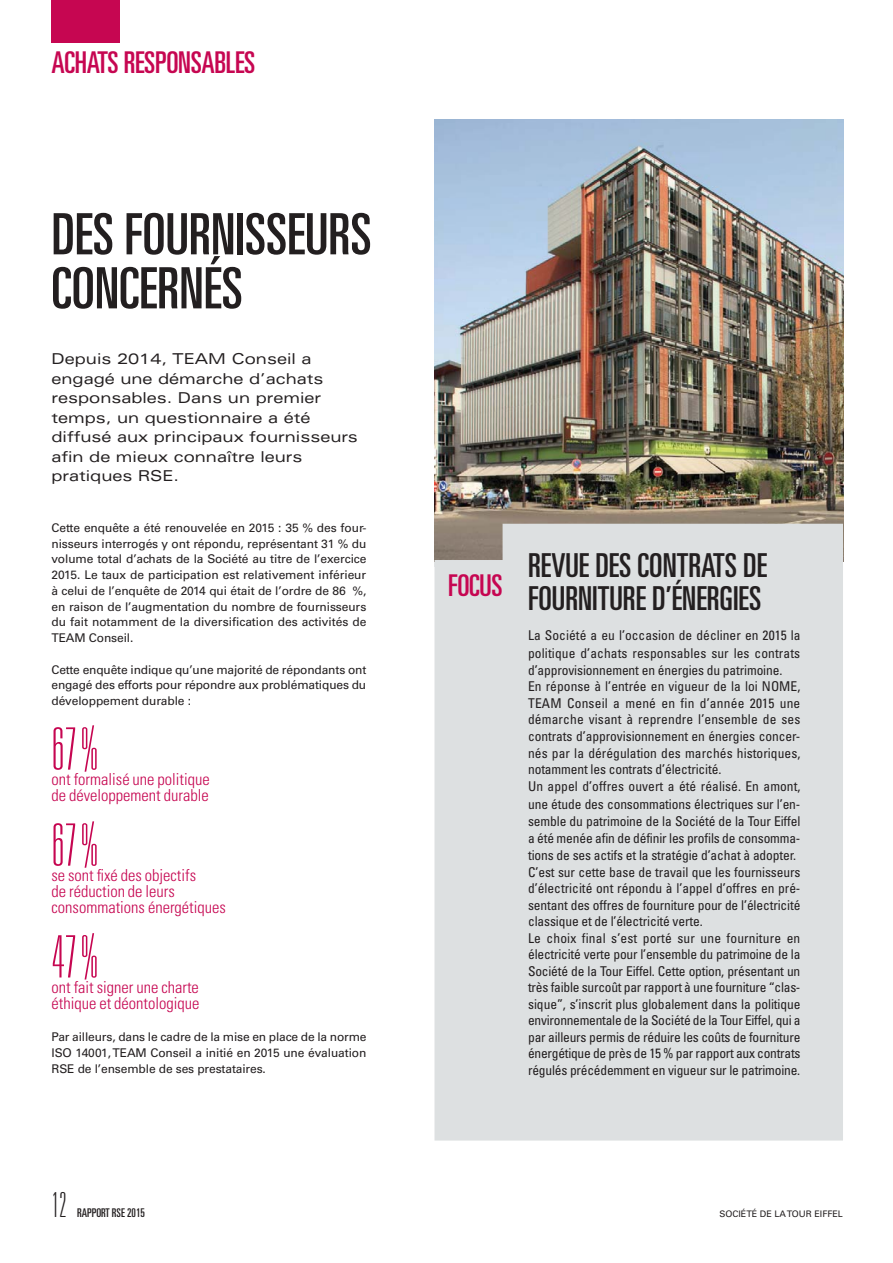
<style>
.page{position:relative;width:893px;height:1263px;background:#fff}
.page>*{position:absolute;margin:0;border:0;box-sizing:border-box;transform-origin:0 0}
.t1{font:100 ultra-condensed 58.5px "Univers LT Std";color:#c60651}
.t2{font:ultra-condensed 57px/54px "Univers LT Std";color:#231f20}
.t3{font:100 ultra-condensed 34.5px "Univers LT Std";color:#231f20}
.t4{font:ultra-condensed 33px/33px "Univers LT Std";color:#231f20}
.t5{font:ultra-condensed 30px "Univers LT Std";letter-spacing:-.01em;color:#c60651}
.t6{font:300 condensed 16.5px/15.8px "Univers LT Std";color:#c60651}
.t7{font:expanded 15px/19.5px "Univers LT Std";color:#231f20}
.t8{font:condensed 13.5px/16.6px "Univers LT Std";letter-spacing:-.01em;color:#231f20}
.t9{font:12px/15.8px "Univers LT Std";letter-spacing:-.01em;color:#231f20;text-align:justify}
.t10{font:ultra-condensed 12px "Univers LT Std";color:#231f20}
.t11{font:9px "Univers LT Std";color:#231f20}
</style>
<div class="page">
<div style="left:51px;top:0;width:69px;height:43px;background:#c60651"></div>
<img style="left:434px;top:120px;width:408px;height:403px">
<div style="left:434px;top:523px;width:408px;height:617px;background:#dde0e1"></div>
<h3 class="t5" style="left:51px;top:48px;width:205px">ACHATS RESPONSABLES</h3>
<h2 class="t2" style="left:51px;top:211px;width:321px">DES FOURNISSEURS<br>CONCERNÉS</h2>
<p class="t7" style="left:51px;top:350px;width:308px">Depuis 2014, TEAM Conseil a engagé une démarche d’achats responsables. Dans un premier temps, un questionnaire a été diffusé aux principaux fournisseurs afin de mieux connaître leurs pratiques RSE.</p>
<p class="t9" style="left:51px;top:520px;width:316px">Cette enquête a été renouvelée en 2015 : 35 % des four&shy;nisseurs interrogés y ont répondu, représentant 31 % du volume total d’achats de la Société au titre de l’exercice 2015. Le taux de participation est relativement inférieur à celui de l’enquête de 2014 qui était de l’ordre de 86 %, en raison de l’augmentation du nombre de fournisseurs du fait notamment de la diversification des activités de TEAM Conseil.</p>
<p class="t9" style="left:51px;top:662px;width:316px">Cette enquête indique qu’une majorité de répondants ont engagé des efforts pour répondre aux problématiques du développement durable :</p>
<h1 class="t1" style="left:51px;top:715px;width:47px">67 %</h1>
<p class="t6" style="left:51px;top:772px;width:160px">ont formalisé une politique de développement durable</p>
<h1 class="t1" style="left:51px;top:811px;width:47px">67 %</h1>
<p class="t6" style="left:51px;top:868px;width:176px">se sont fixé des objectifs<br>de réduction de leurs consommations énergétiques</p>
<h1 class="t1" style="left:51px;top:923px;width:47px">47 %</h1>
<p class="t6" style="left:51px;top:980px;width:149px">ont fait signer une charte éthique et déontologique</p>
<p class="t9" style="left:51px;top:1029px;width:316px">Par ailleurs, dans le cadre de la mise en place de la norme ISO 14001, TEAM Conseil a initié en 2015 une évaluation RSE de l’ensemble de ses prestataires.</p>
<h3 class="t5" style="left:448px;top:571px;width:56px">FOCUS</h3>
<h3 class="t4" style="left:528px;top:551px;width:240px">REVUE DES CONTRATS DE<br>FOURNITURE D’ÉNERGIES</h3>
<p class="t8" style="left:528px;top:628px;width:274px">La Société a eu l’occasion de décliner en 2015 la politique d’achats responsables sur les contrats d’approvisionnement en énergies du patrimoine.<br>En réponse à l’entrée en vigueur de la loi NOME, TEAM Conseil a mené en fin d’année 2015 une démarche visant à reprendre l’ensemble de ses contrats d’approvisionnement en énergies concer&shy;nés par la dérégulation des marchés historiques, notamment les contrats d’électricité.<br>Un appel d’offres ouvert a été réalisé. En amont, une étude des consommations électriques sur l’en&shy;semble du patrimoine de la Société de la Tour Eiffel a été menée afin de définir les profils de consomma&shy;tions de ses actifs et la stratégie d’achat à adopter.<br>C’est sur cette base de travail que les fournisseurs d’électricité ont répondu à l’appel d’offres en pré&shy;sentant des offres de fourniture pour de l’électricité classique et de l’électricité verte.<br>Le choix final s’est porté sur une fourniture en électricité verte pour l’ensemble du patrimoine de la Société de la Tour Eiffel. Cette option, présentant un très faible surcoût par rapport à une fourniture “clas&shy;sique”, s’inscrit plus globalement dans la politique environnementale de la Société de la Tour Eiffel, qui a par ailleurs permis de réduire les coûts de fourniture énergétique de près de 15 % par rapport aux contrats régulés précédemment en vigueur sur le patrimoine.</p>
<h3 class="t3" style="left:51px;top:1184px;width:17px">12</h3>
<p class="t10" style="left:77px;top:1207px;width:69px">RAPPORT RSE 2015</p>
<p class="t11" style="left:719px;top:1209px;width:125px">SOCIÉTÉ DE LA TOUR EIFFEL</p>
</div>
